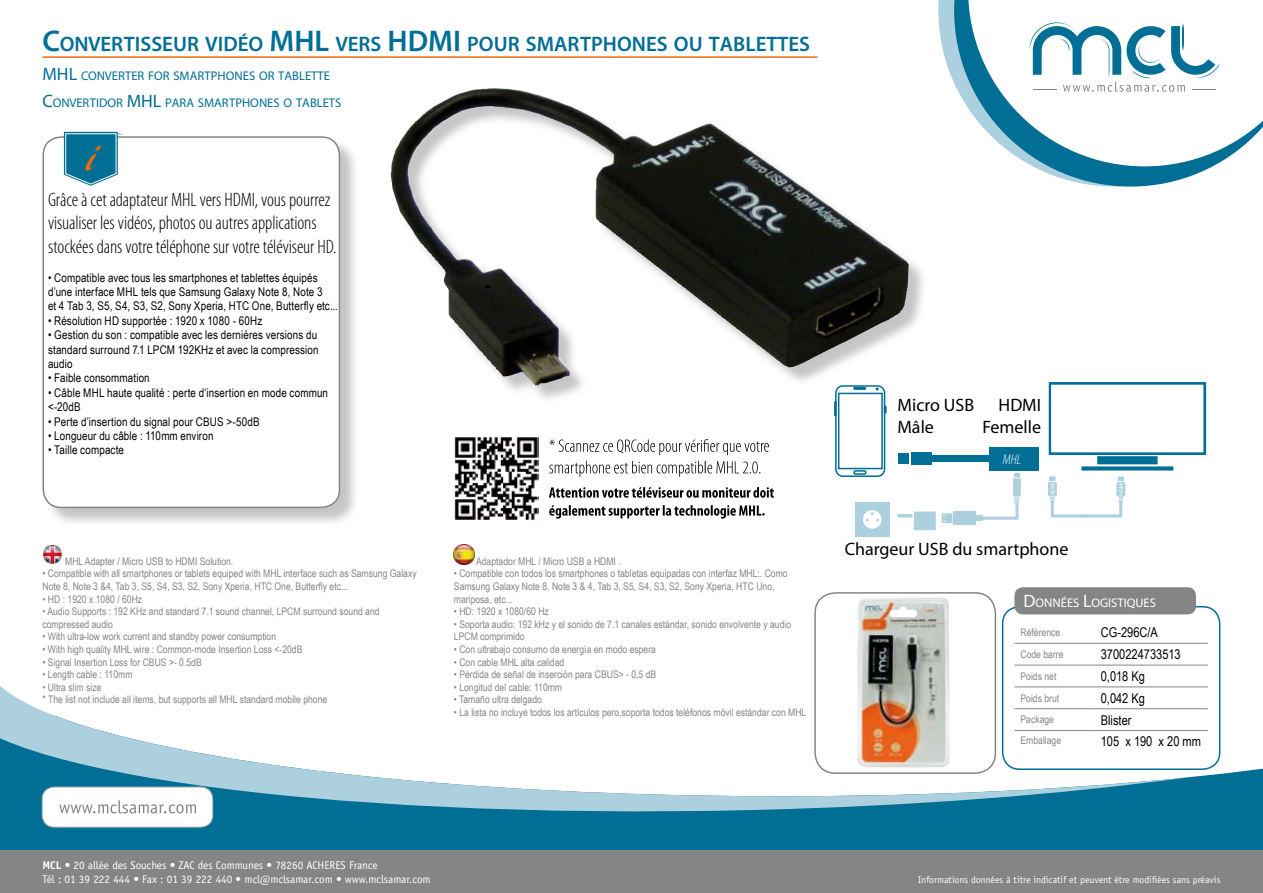
<style>
.page{position:relative;width:1263px;height:893px;background:#fff}
.page>*{position:absolute;margin:0;border:0;box-sizing:border-box;transform-origin:0 0}
.t1{font:600 21px "Myriad Pro";color:#006e95}
.t2{font:300 condensed 19.5px/23.4px "Myriad Pro";letter-spacing:-.01em;color:#000}
.t3{font:18px/21.6px "Myriad";color:#000}
.t4{font:italic 300 condensed 14.1px "Myriad Pro";color:#fff}
.t5{font:13.5px "Arial Narrow";color:#000}
.t6{font:12.6px/26.5px "Myriad Pro";color:#006e95}
.t7{font:12.6px "Myriad Pro";color:#fff}
.t8{font:12px/14.4px "Arial Narrow";letter-spacing:.01em;color:#000}
.t9{font:11.25px/13.5px "Officina Sans Std";letter-spacing:-.005em;color:#fff}
.t10{font:10.5px/12.6px "Arial Narrow";color:#848587}
.t11{font:9.75px "Officina Sans Std";color:#fff}
.s1{font-size:30px}
.s2{font-size:18px}
.s3{font-weight:700}
</style>
<div class="page">
<svg style="left:938px;top:0;width:16px;height:83px"></svg>
<svg style="left:954px;top:0;width:259px;height:187px"></svg>
<svg style="left:968px;top:0;width:295px;height:166px"></svg>
<svg style="left:0;top:715px;width:1263px;height:135px;background:#187b9f"></svg>
<svg style="left:0;top:652px;width:1188px;height:169px"></svg>
<div style="left:0;top:850px;width:1263px;height:43px;background:#848587"></div>
<div style="left:42px;top:787px;width:171px;height:40px;background:#fff;border-radius:12px"></div>
<div style="left:42px;top:787px;width:171px;height:40px;border:1px solid #b1b2b4;border-radius:12px"></div>
<svg style="left:1029px;top:22px;width:191px;height:70px"></svg>
<hr style="left:43px;top:56px;width:774px;height:2px;background:#eb6b09">
<img style="left:43px;top:545px;width:19px;height:19px">
<div style="left:1002px;top:606px;width:218px;height:164px;border:2px solid #006e95;border-radius:17px"></div>
<div style="left:1014px;top:587px;width:182px;height:27px;background:#848587;border-radius:9px"></div>
<hr style="left:1014px;top:643px;width:81px;height:1px;background:#848587">
<hr style="left:1095px;top:643px;width:113px;height:1px;background:#848587">
<hr style="left:1014px;top:665px;width:81px;height:1px;background:#848587">
<hr style="left:1095px;top:665px;width:113px;height:1px;background:#848587">
<hr style="left:1014px;top:686px;width:81px;height:1px;background:#848587">
<hr style="left:1095px;top:686px;width:113px;height:1px;background:#848587">
<hr style="left:1014px;top:708px;width:81px;height:1px;background:#848587">
<hr style="left:1095px;top:708px;width:113px;height:1px;background:#848587">
<hr style="left:1014px;top:730px;width:81px;height:1px;background:#848587">
<hr style="left:1095px;top:730px;width:113px;height:1px;background:#848587">
<div style="left:392px;top:89px;width:536px;height:316px;background:#b1b2b4;opacity:.75"></div>
<img style="left:488px;top:88px;width:284px;height:78px">
<div style="left:44px;top:138px;width:315px;height:391px;background:#b1b2b4;opacity:.75"></div>
<div style="left:43px;top:137px;width:296px;height:370px;background:#fff;border-radius:18px"></div>
<div style="left:43px;top:136px;width:297px;height:372px;border:2px solid #848587;border-radius:18px"></div>
<svg style="left:64px;top:132px;width:59px;height:54px"></svg>
<svg style="left:59px;top:800px;width:137px;height:13px"></svg>
<img style="left:454px;top:544px;width:20px;height:21px">
<div style="left:815px;top:593px;width:180px;height:180px;background:#fff;border-radius:21px"></div>
<img style="left:857px;top:597px;width:93px;height:171px">
<div style="left:814px;top:592px;width:182px;height:182px;border:2px solid #848587;border-radius:21px"></div>
<div style="left:835px;top:385px;width:50px;height:92px;border:2px solid #006e95;border-radius:7px"></div>
<div style="left:838px;top:393px;width:45px;height:76px;border:2px solid #006e95"></div>
<svg style="left:853px;top:387px;width:13px;height:3px"></svg>
<div style="left:853px;top:470px;width:13px;height:5px;border:2px solid #006e95;border-radius:2px"></div>
<div style="left:834px;top:401px;width:3px;height:15px;border:2px solid #006e95"></div>
<svg style="left:884px;top:405px;width:3px;height:9px"></svg>
<div style="left:989px;top:447px;width:50px;height:23px;background:#006e95"></div>
<div style="left:923px;top:456px;width:70px;height:6px;background:#006e95"></div>
<div style="left:911px;top:452px;width:20px;height:13px;background:#006e95"></div>
<div style="left:898px;top:454px;width:11px;height:10px;background:#006e95"></div>
<svg style="left:897px;top:512px;width:39px;height:18px"></svg>
<div style="left:855px;top:502px;width:34px;height:34px;background:#acd0dd"></div>
<div style="left:863px;top:510px;width:18px;height:19px;background:#fff;border-radius:50%"></div>
<svg style="left:866px;top:512px;width:13px;height:9px"></svg>
<svg style="left:976px;top:515px;width:6px;height:6px"></svg>
<div style="left:953px;top:511px;width:22px;height:14px;background:#acd0dd"></div>
<svg style="left:942px;top:513px;width:11px;height:10px"></svg>
<div style="left:1013px;top:478px;width:8px;height:18px;background:#acd0dd"></div>
<svg style="left:1014px;top:497px;width:5px;height:6px"></svg>
<svg style="left:1014px;top:473px;width:6px;height:6px"></svg>
<hr style="left:982px;top:517px;width:34px;height:3px;background:#acd0dd">
<hr style="left:1015px;top:503px;width:3px;height:16px;background:#acd0dd">
<hr style="left:1086px;top:514px;width:34px;height:3px;background:#acd0dd">
<hr style="left:1119px;top:501px;width:3px;height:16px;background:#acd0dd">
<hr style="left:1053px;top:514px;width:34px;height:3px;background:#acd0dd">
<hr style="left:1051px;top:501px;width:3px;height:16px;background:#acd0dd">
<svg style="left:1048px;top:382px;width:158px;height:120px"></svg>
<img style="left:454px;top:437px;width:85px;height:83px">
<svg style="left:549px;top:439px;width:220px;height:16px"></svg>
<svg style="left:549px;top:461px;width:211px;height:16px"></svg>
<svg style="left:549px;top:487px;width:225px;height:11px"></svg>
<svg style="left:549px;top:505px;width:216px;height:14px"></svg>
<h1 class="t1" style="left:43px;top:31px;width:769px"><span class="s1">C</span>ONVERTISSEUR VIDÉO <span class="s1">MHL</span> VERS <span class="s1">HDMI</span> POUR SMARTPHONES OU TABLETTES</h1>
<p class="t6" style="left:43px;top:63px;width:300px"><span class="s2">MHL</span> CONVERTER FOR SMARTPHONES OR TABLETTE<br><span class="s2">C</span>ONVERTIDOR <span class="s2">MHL</span> PARA SMARTPHONES O TABLETS</p>
<h2 class="t2" style="left:48px;top:188px;width:290px">Grâce à cet adaptateur MHL vers HDMI, vous pourrez visualiser les vidéos, photos ou autres applications stockées dans votre téléphone sur votre téléviseur HD.</h2>
<p class="t8" style="left:48px;top:270px;width:291px">• Compatible avec tous les smartphones et tablettes équipés d’une interface MHL tels que Samsung Galaxy Note 8, Note 3<br>et 4 Tab 3, S5, S4, S3, S2, Sony Xperia, HTC One, Butterfly etc...</p>
<p class="t8" style="left:48px;top:313px;width:216px">• Résolution HD supportée : 1920 x 1080 - 60Hz</p>
<p class="t8" style="left:48px;top:327px;width:272px">• Gestion du son : compatible avec les dernières versions du standard surround 7.1 LPCM 192KHz et avec la compression audio</p>
<p class="t8" style="left:48px;top:370px;width:103px">• Faible consommation</p>
<p class="t8" style="left:48px;top:385px;width:281px">• Câble MHL haute qualité : perte d’insertion en mode commun &lt;-20dB</p>
<p class="t8" style="left:48px;top:414px;width:213px">• Perte d’insertion du signal pour CBUS &gt;-50dB</p>
<p class="t8" style="left:48px;top:428px;width:167px">• Longueur du câble : 110mm environ</p>
<p class="t8" style="left:48px;top:442px;width:78px">• Taille compacte</p>
<p class="t10" style="left:65px;top:554px;width:170px">MHL Adapter / Micro USB to HDMI Solution.</p>
<p class="t10" style="left:43px;top:567px;width:376px">• Compatible with all smartphones or tablets equiped with MHL interface such as Samsung Galaxy<br>Note 8, Note 3 &amp;4, Tab 3, S5, S4, S3, S2, Sony Xperia, HTC One, Butterfly etc...</p>
<p class="t10" style="left:43px;top:592px;width:101px">• HD : 1920 x 1080 / 60Hz</p>
<p class="t10" style="left:43px;top:605px;width:339px">• Audio Supports : 192 KHz and standard 7.1 sound channel, LPCM surround sound and compressed audio</p>
<p class="t10" style="left:43px;top:630px;width:235px">• With ultra-low work current and standby power consumption</p>
<p class="t10" style="left:43px;top:643px;width:261px">• With high quality MHL wire : Common-mode Insertion Loss &lt;-20dB</p>
<p class="t10" style="left:43px;top:655px;width:161px">• Signal Insertion Loss for CBUS &gt;- 0.5dB</p>
<p class="t10" style="left:43px;top:668px;width:91px">• Length cable : 110mm</p>
<p class="t10" style="left:43px;top:680px;width:286px">• Ultra slim size<br>* The list not include all items, but supports all MHL standard mobile phone</p>
<p class="t10" style="left:476px;top:554px;width:146px">Adaptador MHL / Micro USB a HDMI .</p>
<p class="t10" style="left:454px;top:567px;width:335px">• Compatible con todos los smartphones o tabletas equipadas con interfaz MHL:. Como<br>Samsung Galaxy Note 8, Note 3 &amp; 4, Tab 3, S5, S4, S3, S2, Sony Xperia, HTC Uno, mariposa, etc...</p>
<p class="t10" style="left:454px;top:605px;width:96px">• HD: 1920 x 1080/60 Hz</p>
<p class="t10" style="left:454px;top:617px;width:339px">• Soporta audio: 192 kHz y el sonido de 7.1 canales estándar, sonido envolvente y audio<br>LPCM comprimido</p>
<p class="t10" style="left:454px;top:643px;width:204px">• Con ultrabajo consumo de energía en modo espera</p>
<p class="t10" style="left:454px;top:655px;width:112px">• Con cable MHL alta calidad</p>
<p class="t10" style="left:454px;top:668px;width:204px">• Pérdida de señal de inserción para CBUS&gt; - 0,5 dB</p>
<p class="t10" style="left:454px;top:680px;width:110px">• Longitud del cable: 110mm</p>
<p class="t10" style="left:454px;top:693px;width:90px">• Tamaño ultra delgado</p>
<p class="t10" style="left:454px;top:706px;width:354px">• La lista no incluye todos los artículos pero,soporta todos teléfonos móvil estándar con MHL</p>
<h3 class="t3" style="left:897px;top:395px;width:78px">Micro USB<br>Mâle</h3>
<h3 class="t3" style="left:982px;top:395px;width:60px;text-align:right">HDMI<br>Femelle</h3>
<h3 class="t4" style="left:1003px;top:451px;width:20px">MHL</h3>
<h3 class="t3" style="left:845px;top:539px;width:225px">Chargeur USB du smartphone</h3>
<p class="t7" style="left:1023px;top:595px;width:134px"><span class="s2">D</span>ONNÉES <span class="s2">L</span>OGISTIQUES</p>
<p class="t10" style="left:1020px;top:626px;width:41px">Référence</p>
<p class="t5" style="left:1101px;top:623px;width:59px">CG-296C/A</p>
<p class="t10" style="left:1020px;top:648px;width:45px">Code barre</p>
<p class="t5" style="left:1101px;top:644px;width:82px">3700224733513</p>
<p class="t10" style="left:1020px;top:669px;width:37px">Poids net</p>
<p class="t5" style="left:1101px;top:666px;width:46px">0,018 Kg</p>
<p class="t10" style="left:1020px;top:691px;width:40px">Poids brut</p>
<p class="t5" style="left:1101px;top:688px;width:46px">0,042 Kg</p>
<p class="t10" style="left:1020px;top:713px;width:35px">Package</p>
<p class="t5" style="left:1101px;top:710px;width:32px">Blister</p>
<p class="t10" style="left:1020px;top:734px;width:42px">Emballage</p>
<p class="t5" style="left:1101px;top:732px;width:102px">105 x 190 x 20 mm</p>
<p class="t9" style="left:42px;top:858px;width:390px"><span class="s3">MCL •</span> 20 allée des Souches • ZAC des Communes • 78260 ACHERES France<br>Tél : 01 39 222 444 • Fax : 01 39 222 440 • mcl@mclsamar.com • www.mclsamar.com</p>
<p class="t11" style="left:918px;top:874px;width:304px">Informations données à titre indicatif et peuvent être modifiées sans préavis</p>
</div>
